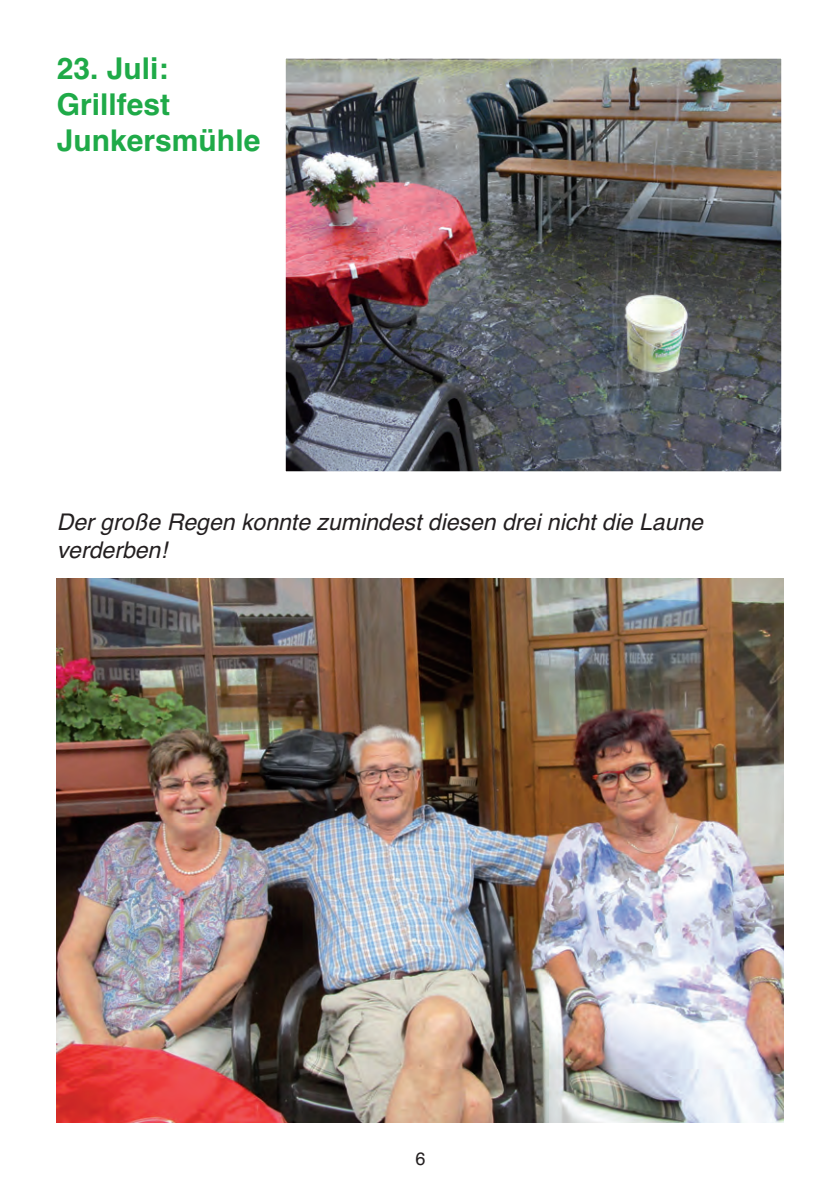
<style>
.page{position:relative;width:840px;height:1191px;background:#fff}
.page>*{position:absolute;margin:0;border:0;box-sizing:border-box;transform-origin:0 0}
.t1{font:700 30px/36px "Helvetica";color:#1faa48}
.t2{font:italic 23px/27.6px "Helvetica";color:#231f20}
.t3{font:18px "Helvetica";color:#231f20}
</style>
<div class="page">
<img style="left:57px;top:578px;width:725px;height:545px">
<img style="left:286px;top:60px;width:493px;height:410px">
<div style="left:283px;top:57px;width:499px;height:416px;border:2px solid #fff"></div>
<h1 class="t1" style="left:57px;top:51px;width:205px">23. Juli:<br>Grillfest<br>Junkersmühle</h1>
<p class="t2" style="left:57px;top:508px;width:647px">Der große Regen konnte zumindest diesen drei nicht die Laune verderben!</p>
<p class="t3" style="left:415px;top:1148px;width:12px">6</p>
</div>
